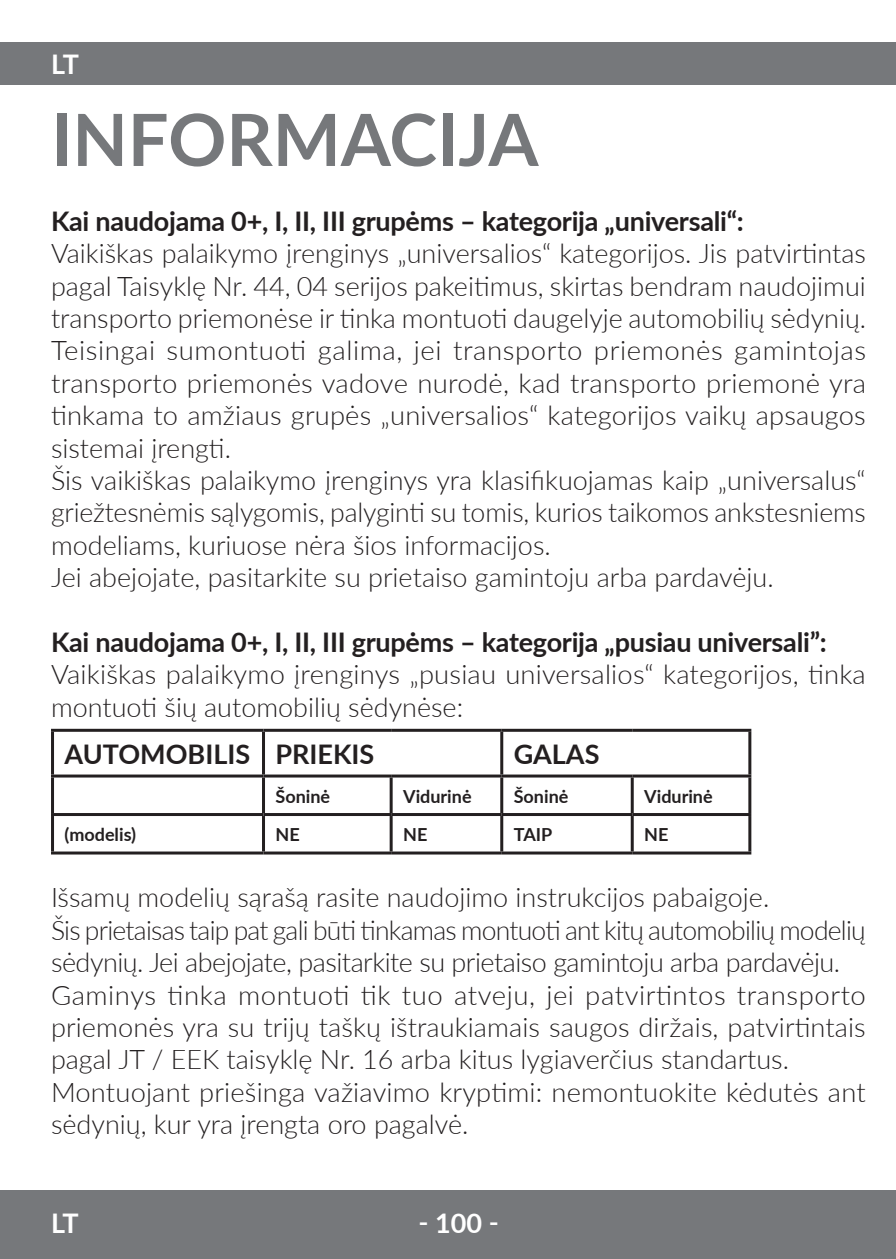
<style>
.page{position:relative;width:896px;height:1259px;background:#fff}
.page>*{position:absolute;margin:0;border:0;box-sizing:border-box;transform-origin:0 0}
.t1{font:700 72px "Lato";color:#76787b}
.t2{font:300 27px/32.4px "Lato";color:#231f20}
.t3{font:700 27px "Lato";letter-spacing:-.01em;color:#231f20}
.t4{font:700 27px "Lato";letter-spacing:-.045em;color:#fff}
.t5{font:700 18px "Lato";color:#231f20}
</style>
<div class="page">
<div style="left:0;top:1190px;width:895px;height:69px;background:#76787b"></div>
<hr style="left:51px;top:729px;width:212px;height:3px;background:#231f20">
<hr style="left:51px;top:732px;width:3px;height:42px;background:#231f20">
<hr style="left:263px;top:729px;width:128px;height:3px;background:#231f20">
<hr style="left:262px;top:732px;width:3px;height:42px;background:#231f20">
<hr style="left:391px;top:729px;width:110px;height:3px;background:#231f20">
<hr style="left:501px;top:729px;width:131px;height:3px;background:#231f20">
<hr style="left:500px;top:732px;width:3px;height:42px;background:#231f20">
<hr style="left:632px;top:729px;width:119px;height:3px;background:#231f20">
<hr style="left:748px;top:732px;width:3px;height:42px;background:#231f20">
<hr style="left:51px;top:774px;width:212px;height:3px;background:#231f20">
<hr style="left:51px;top:777px;width:3px;height:36px;background:#231f20">
<hr style="left:263px;top:774px;width:128px;height:3px;background:#231f20">
<hr style="left:262px;top:777px;width:3px;height:36px;background:#231f20">
<hr style="left:391px;top:774px;width:110px;height:3px;background:#231f20">
<hr style="left:389px;top:777px;width:3px;height:36px;background:#231f20">
<hr style="left:501px;top:774px;width:131px;height:3px;background:#231f20">
<hr style="left:500px;top:777px;width:3px;height:36px;background:#231f20">
<hr style="left:632px;top:774px;width:119px;height:3px;background:#231f20">
<hr style="left:630px;top:777px;width:3px;height:36px;background:#231f20">
<hr style="left:748px;top:777px;width:3px;height:36px;background:#231f20">
<hr style="left:51px;top:813px;width:212px;height:3px;background:#231f20">
<hr style="left:51px;top:816px;width:3px;height:35px;background:#231f20">
<hr style="left:263px;top:813px;width:128px;height:3px;background:#231f20">
<hr style="left:262px;top:816px;width:3px;height:35px;background:#231f20">
<hr style="left:391px;top:813px;width:110px;height:3px;background:#231f20">
<hr style="left:389px;top:816px;width:3px;height:35px;background:#231f20">
<hr style="left:501px;top:813px;width:131px;height:3px;background:#231f20">
<hr style="left:500px;top:816px;width:3px;height:35px;background:#231f20">
<hr style="left:632px;top:813px;width:119px;height:3px;background:#231f20">
<hr style="left:630px;top:816px;width:3px;height:35px;background:#231f20">
<hr style="left:748px;top:816px;width:3px;height:35px;background:#231f20">
<hr style="left:51px;top:851px;width:212px;height:3px;background:#231f20">
<hr style="left:263px;top:851px;width:128px;height:3px;background:#231f20">
<hr style="left:391px;top:851px;width:110px;height:3px;background:#231f20">
<hr style="left:501px;top:851px;width:131px;height:3px;background:#231f20">
<hr style="left:632px;top:851px;width:119px;height:3px;background:#231f20">
<div style="left:0;top:43px;width:895px;height:42px;background:#76787b"></div>
<p class="t4" style="left:51px;top:44px;width:29px">LT</p>
<h1 class="t1" style="left:51px;top:87px;width:489px">INFORMACIJA</h1>
<p class="t3" style="left:51px;top:201px;width:694px">Kai naudojama 0+, I, II, III grupėms – kategorija „universali“:</p>
<p class="t2" style="left:51px;top:236px;width:816px">Vaikiškas palaikymo įrenginys „universalios“ kategorijos. Jis patvirtintas pagal Taisyklę Nr. 44, 04 serijos pakeitimus, skirtas bendram naudojimui transporto priemonėse ir tinka montuoti daugelyje automobilių sėdynių.<br>Teisingai sumontuoti galima, jei transporto priemonės gamintojas transporto priemonės vadove nurodė, kad transporto priemonė yra tinkama to amžiaus grupės „universalios“ kategorijos vaikų apsaugos sistemai įrengti.<br>Šis vaikiškas palaikymo įrenginys yra klasifikuojamas kaip „universalus“ griežtesnėmis sąlygomis, palyginti su tomis, kurios taikomos ankstesniems modeliams, kuriuose nėra šios informacijos.<br>Jei abejojate, pasitarkite su prietaiso gamintoju arba pardavėju.</p>
<p class="t3" style="left:51px;top:622px;width:777px">Kai naudojama 0+, I, II, III grupėms – kategorija „pusiau universali”:</p>
<p class="t2" style="left:51px;top:657px;width:816px">Vaikiškas palaikymo įrenginys „pusiau universalios“ kategorijos, tinka montuoti šių automobilių sėdynėse:</p>
<p class="t3" style="left:64px;top:734px;width:311px">AUTOMOBILIS PRIEKIS</p>
<p class="t3" style="left:513px;top:734px;width:87px">GALAS</p>
<p class="t5" style="left:275px;top:783px;width:56px">Šoninė</p>
<p class="t5" style="left:403px;top:783px;width:70px">Vidurinė</p>
<p class="t5" style="left:513px;top:783px;width:56px">Šoninė</p>
<p class="t5" style="left:644px;top:783px;width:70px">Vidurinė</p>
<p class="t5" style="left:65px;top:821px;width:73px">(modelis)</p>
<p class="t5" style="left:275px;top:821px;width:26px">NE</p>
<p class="t5" style="left:403px;top:821px;width:26px">NE</p>
<p class="t5" style="left:514px;top:821px;width:40px">TAIP</p>
<p class="t5" style="left:644px;top:821px;width:26px">NE</p>
<p class="t2" style="left:51px;top:880px;width:816px">Išsamų modelių sąrašą rasite naudojimo instrukcijos pabaigoje.<br>Šis prietaisas taip pat gali būti tinkamas montuoti ant kitų automobilių modelių sėdynių. Jei abejojate, pasitarkite su prietaiso gamintoju arba pardavėju.<br>Gaminys tinka montuoti tik tuo atveju, jei patvirtintos transporto priemonės yra su trijų taškų ištraukiamais saugos diržais, patvirtintais pagal JT / EEK taisyklę Nr. 16 arba kitus lygiaverčius standartus.<br>Montuojant priešinga važiavimo kryptimi: nemontuokite kėdutės ant sėdynių, kur yra įrengta oro pagalvė.</p>
<p class="t4" style="left:51px;top:1203px;width:29px">LT</p>
<p class="t4" style="left:418px;top:1203px;width:82px">‑ 100 ‑</p>
</div>
